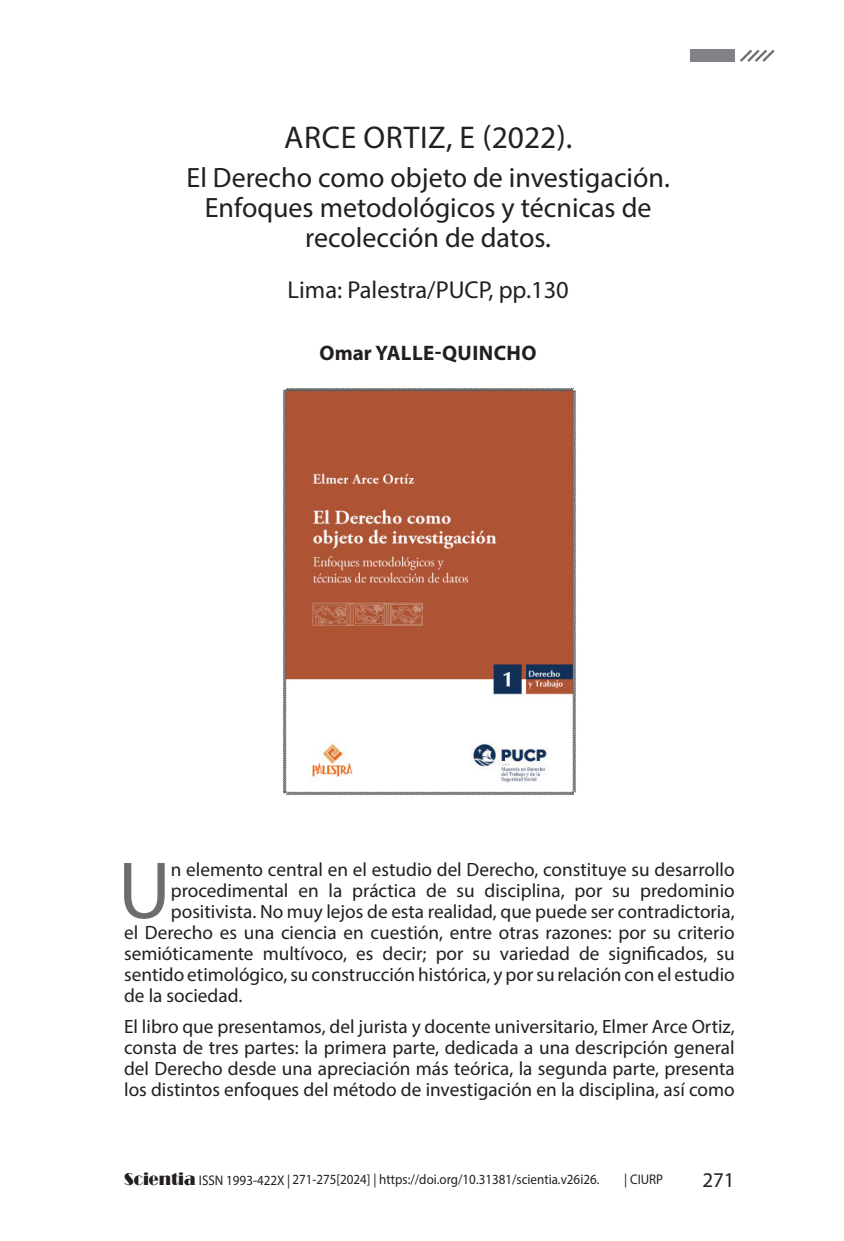
<style>
.page{position:relative;width:844px;height:1241px;background:#fff}
.page>*{position:absolute;margin:0;border:0;box-sizing:border-box;transform-origin:0 0}
.t1{font:81.55px "Myriad Pro";color:#6c6d70}
.t2{font:31.5px "Myriad Pro";letter-spacing:.02em;color:#231f20}
.t3{font:28px/29.8px "Myriad Pro";color:#231f20;text-align:center}
.t4{font:24.5px "Myriad Pro";color:#231f20}
.t5{font:700 21px "Myriad Pro";letter-spacing:.02em;color:#231f20}
.t6{font:21px "Myriad Pro";color:#231f20}
.t7{font:19.25px/21px "Myriad Pro";color:#231f20;text-align:justify}
.t8{font:14px "Myriad Pro";color:#231f20;scale:.93 1}
.s1{font-family:"Broadway";font-size:17.5px}
</style>
<div class="page">
<svg style="left:283px;top:388px;width:293px;height:407px"></svg>
<svg style="left:740px;top:49px;width:35px;height:13px"></svg>
<div style="left:689px;top:50px;width:45px;height:12px;background:#808285"></div>
<h2 class="t2" style="left:284px;top:118px;width:289px">ARCE ORTIZ, E (2022).</h2>
<h3 class="t3" style="left:186px;top:163px;width:484px">El Derecho como objeto de investigación.<br>Enfoques metodológicos y técnicas de recolección de datos.</h3>
<p class="t4" style="left:287px;top:274px;width:283px">Lima: Palestra/PUCP, pp.130</p>
<p class="t5" style="left:319px;top:339px;width:218px">Omar YALLE-QUINCHO</p>
<h1 class="t1" style="left:118px;top:840px;width:54px">U</h1>
<p class="t7" style="left:171px;top:858px;width:565px">n elemento central en el estudio del Derecho, constituye su desarrollo</p>
<p class="t7" style="left:171px;top:879px;width:565px">procedimental en la práctica de su disciplina, por su predominio</p>
<p class="t7" style="left:171px;top:900px;width:565px">positivista. No muy lejos de esta realidad, que puede ser contradictoria,</p>
<p class="t7" style="left:124px;top:921px;width:612px">el Derecho es una ciencia en cuestión, entre otras razones: por su criterio</p>
<p class="t7" style="left:124px;top:942px;width:612px">semióticamente multívoco, es decir; por su variedad de significados, su</p>
<p class="t7" style="left:124px;top:963px;width:612px">sentido etimológico, su construcción histórica, y por su relación con el estudio</p>
<p class="t7" style="left:124px;top:984px;width:120px">de la sociedad.</p>
<p class="t7" style="left:124px;top:1015px;width:612px">El libro que presentamos, del jurista y docente universitario, Elmer Arce Ortiz, consta de tres partes: la primera parte, dedicada a una descripción general del Derecho desde una apreciación más teórica, la segunda parte, presenta los distintos enfoques del método de investigación en la disciplina, así como</p>
<p class="t8" style="left:124px;top:1171px;width:271px"><span class="s1">Scientia</span> ISSN 1993-422X | Vol. XXVI Nº 26</p>
<p class="t6" style="left:702px;top:1166px;width:34px">271</p>
<p class="t8" style="left:292px;top:1170px;width:331px">271-275[2024] | https://doi.org/10.31381/scientia.v26i26.</p>
<p class="t8" style="left:624px;top:1170px;width:43px">| CIURP</p>
</div>
